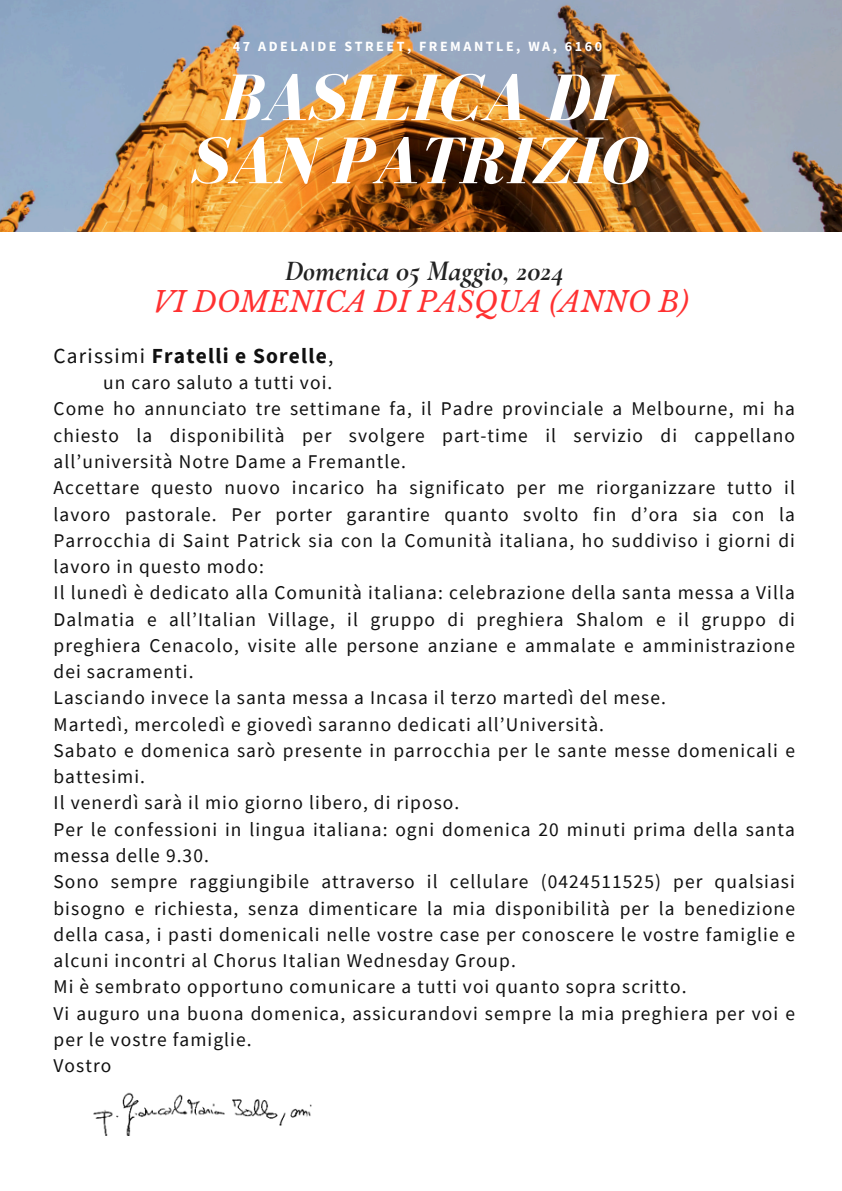
<style>
.page{position:relative;width:842px;height:1191px;background:#fff}
.page>*{position:absolute;margin:0;border:0;box-sizing:border-box;transform-origin:0 0}
.t1{font:italic 700 67.8px/63px "Bodoni FLF";color:#fff;text-align:center}
.t2{font:italic 700 29.1px "Cormorant Garamond";color:#222}
.t3{font:italic 28.1px "Libre Baskerville";color:#ff3131}
.t4{font:700 21.4px "Source Sans Pro";letter-spacing:.055em;color:#101010}
.t5{font:19.4px/26.2px "Source Sans Pro";letter-spacing:.055em;color:#101010}
.t6{font:700 14px "Source Sans Pro";letter-spacing:.18em;color:#fff}
.s1{font-weight:400}
</style>
<div class="page">
<img style="left:0;top:0;width:842px;height:231px">
<img style="left:93px;top:1092px;width:219px;height:42px">
<h2 class="t6" style="left:233px;top:37px;width:371px">47 ADELAIDE STREET, FREMANTLE, WA, 6160</h2>
<h1 class="t1" style="left:189px;top:66px;width:458px">BASILICA DI<br>SAN PATRIZIO</h1>
<h3 class="t2" style="left:285px;top:253px;width:281px">Domenica 05 Maggio, 2024</h3>
<h3 class="t3" style="left:153px;top:284px;width:537px">VI DOMENICA DI PASQUA (ANNO B)</h3>
<p class="t4" style="left:54px;top:342px;width:282px"><span class="s1">Carissimi</span> Fratelli e Sorelle<span class="s1">,</span></p>
<p class="t5" style="left:54px;top:369px;width:743px;text-indent:50px">un caro saluto a tutti voi.<br>Come ho annunciato tre settimane fa, il Padre provinciale a Melbourne, mi ha chiesto la disponibilità per svolgere part-time il servizio di cappellano all’università Notre Dame a Fremantle.<br>Accettare questo nuovo incarico ha significato per me riorganizzare tutto il lavoro pastorale. Per porter garantire quanto svolto fin d’ora sia con la Parrocchia di Saint Patrick sia con la Comunità italiana, ho suddiviso i giorni di lavoro in questo modo:<br>Il lunedì è dedicato alla Comunità italiana: celebrazione della santa messa a Villa Dalmatia e all’Italian Village, il gruppo di preghiera Shalom e il gruppo di preghiera Cenacolo, visite alle persone anziane e ammalate e amministrazione dei sacramenti.<br>Lasciando invece la santa messa a Incasa il terzo martedì del mese.<br>Martedì, mercoledì e giovedì saranno dedicati all’Università.<br>Sabato e domenica sarò presente in parrocchia per le sante messe domenicali e battesimi.<br>Il venerdì sarà il mio giorno libero, di riposo.<br>Per le confessioni in lingua italiana: ogni domenica 20 minuti prima della santa messa delle 9.30.<br>Sono sempre raggiungibile attraverso il cellulare (0424511525) per qualsiasi bisogno e richiesta, senza dimenticare la mia disponibilità per la benedizione della casa, i pasti domenicali nelle vostre case per conoscere le vostre famiglie e alcuni incontri al Chorus Italian Wednesday Group.<br>Mi è sembrato opportuno comunicare a tutti voi quanto sopra scritto.<br>Vi auguro una buona domenica, assicurandovi sempre la mia preghiera per voi e per le vostre famiglie.<br>Vostro</p>
</div>
